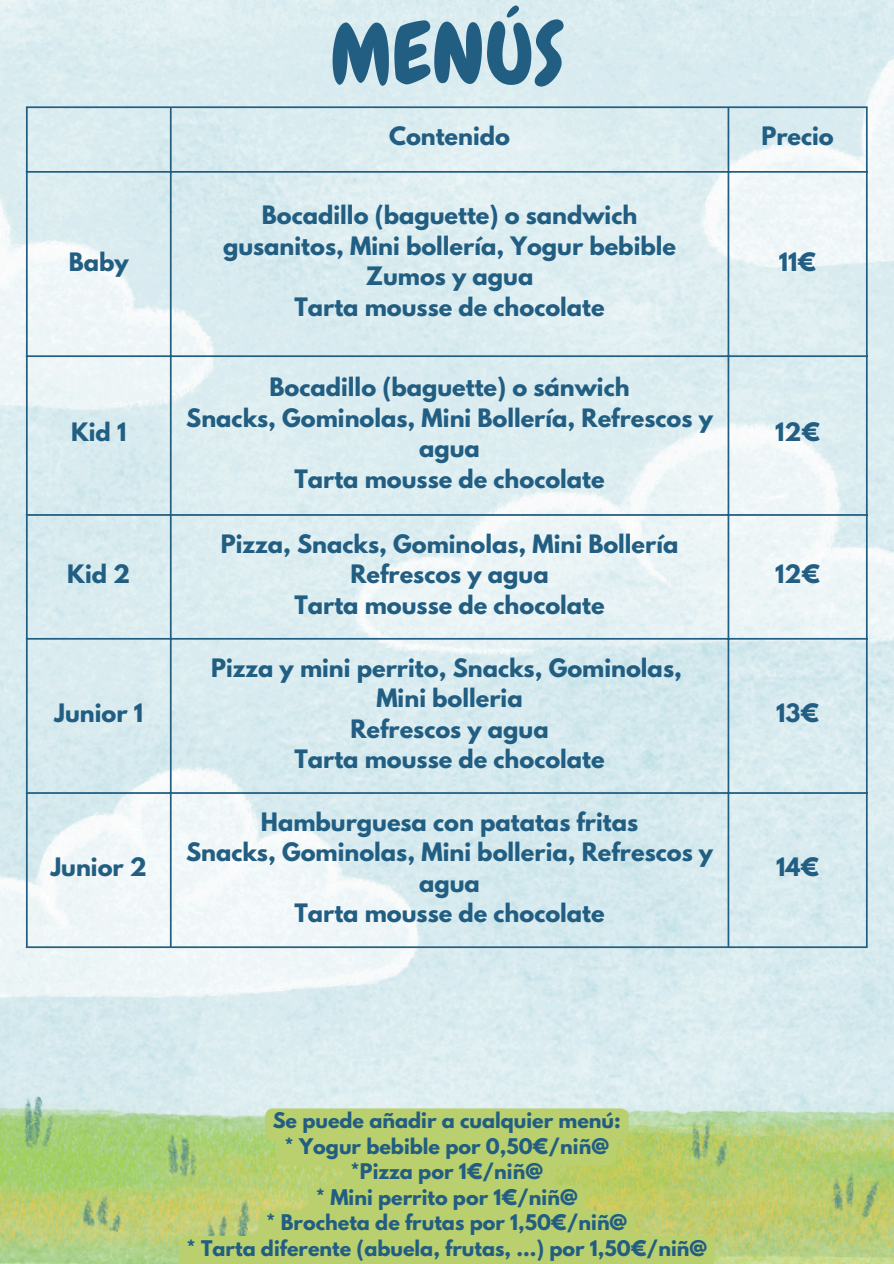
<style>
.page{position:relative;width:894px;height:1264px;background:#fff}
.page>*{position:absolute;margin:0;border:0;box-sizing:border-box;transform-origin:0 0}
.t1{font:84px "Chewy";color:#225e82}
.t2{font:700 22.5px/30.3px "League Spartan";color:#225e82;text-align:center}
.t3{font:700 19.2px "League Spartan";color:#225e82}
</style>
<div class="page">
<img style="left:0;top:0;width:893px;height:1263px">
<hr style="left:26px;top:108px;width:2px;height:838px;background:#225e82">
<hr style="left:170px;top:108px;width:1px;height:838px;background:#225e82">
<hr style="left:727px;top:108px;width:2px;height:838px;background:#225e82">
<hr style="left:865px;top:108px;width:2px;height:838px;background:#225e82">
<hr style="left:26px;top:106px;width:841px;height:2px;background:#225e82">
<hr style="left:26px;top:171px;width:841px;height:2px;background:#225e82">
<hr style="left:26px;top:355px;width:841px;height:2px;background:#225e82">
<hr style="left:26px;top:514px;width:841px;height:2px;background:#225e82">
<hr style="left:26px;top:638px;width:841px;height:1px;background:#225e82">
<hr style="left:26px;top:792px;width:841px;height:1px;background:#225e82">
<hr style="left:26px;top:946px;width:841px;height:2px;background:#225e82">
<svg style="left:179px;top:1108px;width:535px;height:155px;background:#b9ce70"></svg>
<p class="t1" style="left:329px;top:1px;width:236px">MENÚS</p>
<h1 class="t2" style="left:389px;top:124px;width:122px">Contenido</h1>
<p class="t2" style="left:761px;top:124px;width:74px">Precio</p>
<p class="t2" style="left:69px;top:249px;width:61px">Baby</p>
<p class="t2" style="left:262px;top:203px;width:377px">Bocadillo (baguette) o sandwich</p>
<p class="t2" style="left:223px;top:233px;width:454px">gusanitos, Mini bollería, Yogur bebible</p>
<p class="t2" style="left:366px;top:264px;width:169px">Zumos y agua</p>
<p class="t2" style="left:294px;top:294px;width:312px">Tarta mousse de chocolate</p>
<p class="t2" style="left:778px;top:249px;width:39px">11€</p>
<p class="t2" style="left:71px;top:420px;width:57px">Kid 1</p>
<p class="t2" style="left:269px;top:375px;width:361px">Bocadillo (baguette) o sánwich</p>
<p class="t2" style="left:186px;top:405px;width:528px">Snacks, Gominolas, Mini Bollería, Refrescos y agua</p>
<p class="t2" style="left:294px;top:466px;width:312px">Tarta mousse de chocolate</p>
<p class="t2" style="left:775px;top:420px;width:46px">12€</p>
<p class="t2" style="left:67px;top:562px;width:64px">Kid 2</p>
<p class="t2" style="left:221px;top:531px;width:459px">Pizza, Snacks, Gominolas, Mini Bollería</p>
<p class="t2" style="left:350px;top:562px;width:200px">Refrescos y agua</p>
<p class="t2" style="left:294px;top:592px;width:312px">Tarta mousse de chocolate</p>
<p class="t2" style="left:775px;top:562px;width:46px">12€</p>
<p class="t2" style="left:54px;top:700px;width:90px">Junior 1</p>
<p class="t2" style="left:211px;top:655px;width:472px">Pizza y mini perrito, Snacks, Gominolas,</p>
<p class="t2" style="left:376px;top:686px;width:148px">Mini bolleria</p>
<p class="t2" style="left:350px;top:716px;width:200px">Refrescos y agua</p>
<p class="t2" style="left:294px;top:746px;width:312px">Tarta mousse de chocolate</p>
<p class="t2" style="left:775px;top:700px;width:44px">13€</p>
<p class="t2" style="left:51px;top:854px;width:98px">Junior 2</p>
<p class="t2" style="left:261px;top:809px;width:379px">Hamburguesa con patatas fritas</p>
<p class="t2" style="left:186px;top:840px;width:528px">Snacks, Gominolas, Mini bolleria, Refrescos y agua</p>
<p class="t2" style="left:294px;top:900px;width:312px">Tarta mousse de chocolate</p>
<p class="t2" style="left:775px;top:854px;width:44px">14€</p>
<p class="t3" style="left:273px;top:1110px;width:349px">Se puede añadir a cualquier menú:</p>
<p class="t3" style="left:284px;top:1136px;width:326px">* Yogur bebible por 0,50€/niñ@</p>
<p class="t3" style="left:350px;top:1161px;width:194px">*Pizza por 1€/niñ@</p>
<p class="t3" style="left:316px;top:1187px;width:263px">* Mini perrito por 1€/niñ@</p>
<p class="t3" style="left:266px;top:1212px;width:362px">* Brocheta de frutas por 1,50€/niñ@</p>
<p class="t3" style="left:186px;top:1238px;width:522px">* Tarta diferente (abuela, frutas, ...) por 1,50€/niñ@</p>
</div>
